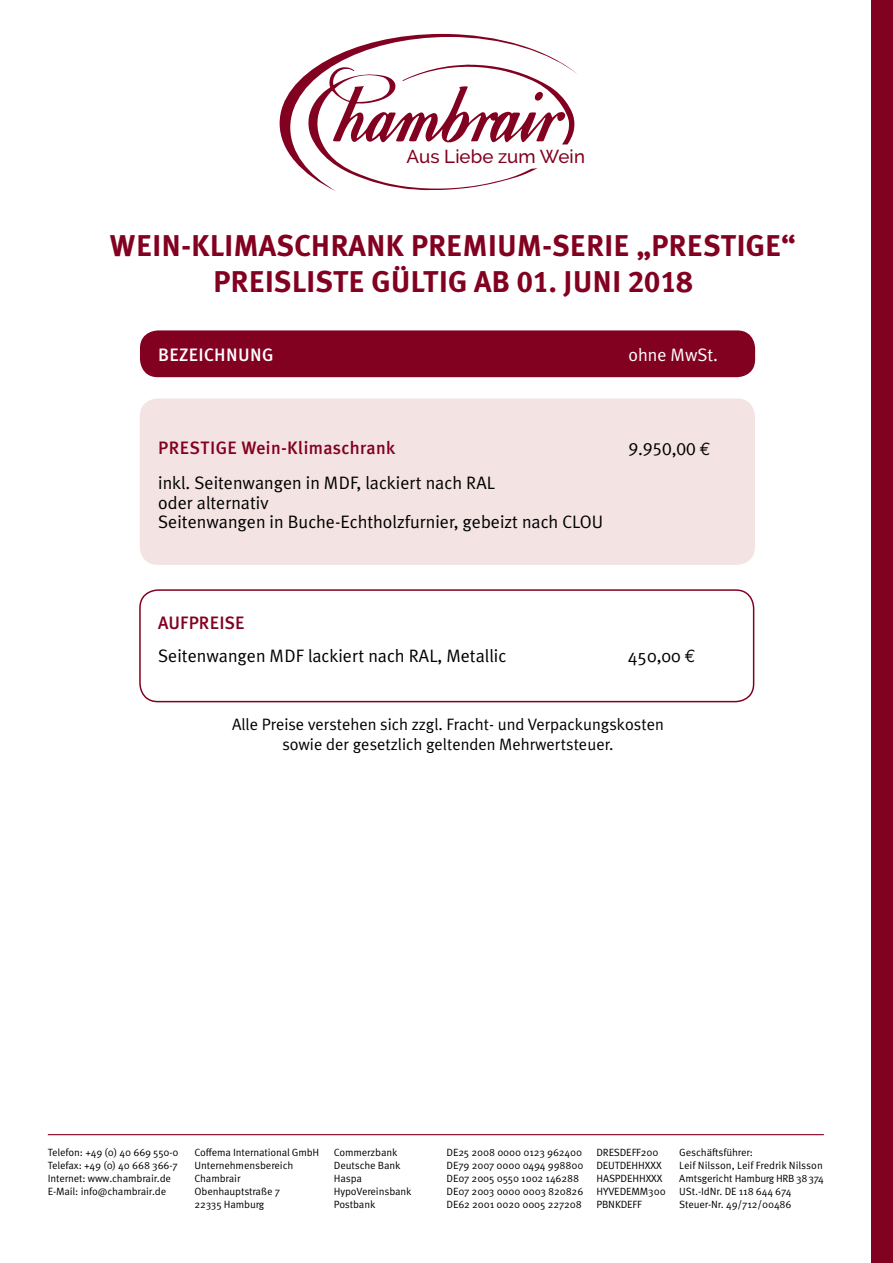
<style>
.page{position:relative;width:893px;height:1263px;background:#fff}
.page>*{position:absolute;margin:0;border:0;box-sizing:border-box;transform-origin:0 0}
.t1{font:30px/36px "Meta Plus Bold Caps";color:#820020;text-align:center}
.t2{font:500 18.75px "Raleway";color:#820020}
.t3{font:18px/19.5px "Meta Plus Normal";color:#000}
.t4{font:500 18px "Meta Plus";letter-spacing:.02em;color:#820020}
.t5{font:18px "Meta Plus Medium Caps";letter-spacing:.02em;color:#fff}
.t6{font:18px "Meta Plus Normal";color:#fff}
.t7{font:18px "Meta Plus Normal Caps";color:#000}
.t8{font:18px "Meta Plus Medium Caps";letter-spacing:.005em;color:#820020}
.t9{font:16.5px/19.5px "Meta Plus Normal";color:#000;text-align:center}
.t10{font:10.5px/13px "Meta Pro Norm";letter-spacing:-.01em;color:#000}
.s1{font-family:"Euro Mono"}
</style>
<div class="page">
<div style="left:140px;top:330px;width:615px;height:47px;background:#820020;border-radius:18px"></div>
<div style="left:140px;top:398px;width:615px;height:167px;background:#f3e3e2;border-radius:18px"></div>
<div style="left:139px;top:589px;width:615px;height:113px;border:2px solid #820020;border-radius:18px"></div>
<div style="left:872px;top:0;width:21px;height:1263px;background:#820020"></div>
<hr style="left:48px;top:1134px;width:776px;height:1px;background:#820020">
<svg style="left:280px;top:34px;width:297px;height:157px"></svg>
<svg style="left:308px;top:64px;width:267px;height:126px"></svg>
<h2 class="t2" style="left:406px;top:146px;width:180px">Aus Liebe zum Wein</h2>
<h1 class="t1" style="left:110px;top:228px;width:688px">WEIN-KLIMASCHRANK PREMIUM-SERIE „PRESTIGE“<br>PREISLISTE GÜLTIG AB 01. JUNI 2018</h1>
<h3 class="t5" style="left:158px;top:344px;width:117px">BEZEICHNUNG</h3>
<h3 class="t6" style="left:628px;top:345px;width:91px">ohne MwSt.</h3>
<h3 class="t4" style="left:158px;top:438px;width:239px">PRESTIGE Wein-Klimaschrank</h3>
<h3 class="t7" style="left:628px;top:438px;width:84px">9.950,00 <span class="s1">€</span></h3>
<h3 class="t3" style="left:158px;top:473px;width:446px">inkl. Seitenwangen in MDF, lackiert nach RAL<br>oder alternativ<br>Seitenwangen in Buche-Echtholzfurnier, gebeizt nach CLOU</h3>
<h3 class="t8" style="left:158px;top:612px;width:88px">AUFPREISE</h3>
<h3 class="t3" style="left:158px;top:646px;width:350px">Seitenwangen MDF lackiert nach RAL, Metallic</h3>
<h3 class="t3" style="left:628px;top:646px;width:69px">450,00 <span class="s1">€</span></h3>
<h3 class="t9" style="left:232px;top:714px;width:433px">Alle Preise verstehen sich zzgl. Fracht- und Verpackungskosten sowie der gesetzlich geltenden Mehrwertsteuer.</h3>
<p class="t10" style="left:48px;top:1145px;width:132px">Telefon: +49 (0) 40 669 550-0<br>Telefax: +49 (0) 40 668 366-7<br>Internet: www.chambrair.de<br>E-Mail: info@chambrair.de</p>
<p class="t10" style="left:195px;top:1145px;width:126px">Coffema International GmbH<br>Unternehmensbereich<br>Chambrair<br>Obenhauptstraße 7<br>22335 Hamburg</p>
<p class="t10" style="left:334px;top:1145px;width:79px">Commerzbank<br>Deutsche Bank<br>Haspa<br>HypoVereinsbank<br>Postbank</p>
<p class="t10" style="left:446px;top:1145px;width:139px">DE25 2008 0000 0123 962400<br>DE79 2007 0000 0494 998800<br>DE07 2005 0550 1002 146288<br>DE07 2003 0000 0003 820826<br>DE62 2001 0020 0005 227208</p>
<p class="t10" style="left:596px;top:1145px;width:71px">DRESDEFF200<br>DEUTDEHHXXX<br>HASPDEHHXXX<br>HYVEDEMM300<br>PBNKDEFF</p>
<p class="t10" style="left:679px;top:1145px;width:146px">Geschäftsführer:<br>Leif Nilsson, Leif Fredrik Nilsson<br>Amtsgericht Hamburg HRB 38 374<br>USt.-IdNr. DE 118 644 674<br>Steuer-Nr. 49/712/00486</p>
</div>
